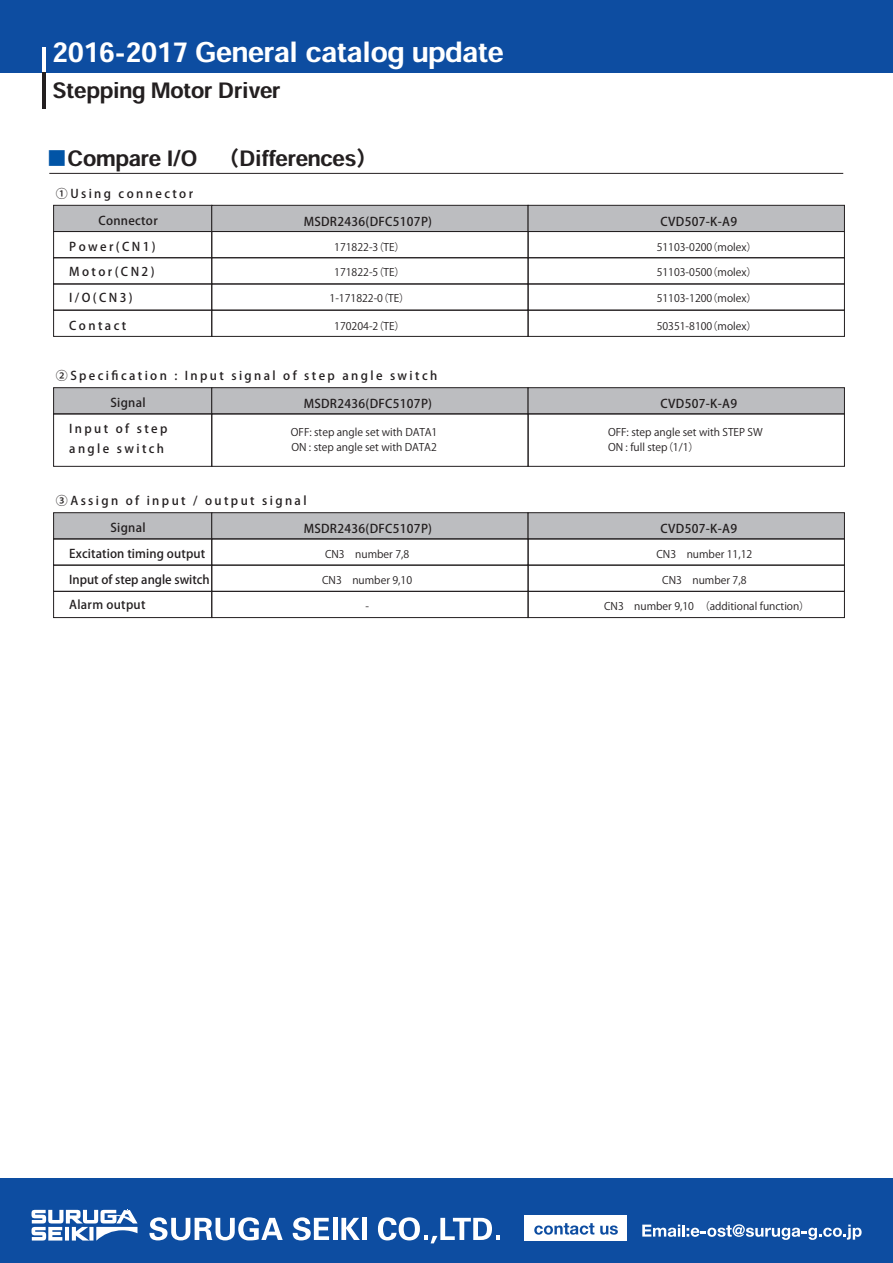
<style>
.page{position:relative;width:893px;height:1263px;background:#fff}
.page>*{position:absolute;margin:0;border:0;box-sizing:border-box;transform-origin:0 0}
.t1{font:27px "Heisei Kaku Go Std W7";color:#fff}
.t2{font:21px "Heisei Kaku Go Std W7";color:#231f20}
.t3{font:500 12px/26px "Koz Go Pro";letter-spacing:.2em;color:#231f20}
.t4{font:500 12px "Koz Go Pro";letter-spacing:.025em;color:#231f20}
.t5{font:500 12px/26px "Koz Go Pro";color:#231f20}
.t6{font:10.5px/15px "Koz Go Pro";color:#231f20}
.s1{color:#0154a6}
</style>
<div class="page">
<div style="left:0;top:0;width:893px;height:73px;background:#0d4da1"></div>
<hr style="left:43px;top:47px;width:3px;height:26px;background:#fff">
<hr style="left:43px;top:73px;width:3px;height:36px;background:#231f20">
<hr style="left:49px;top:173px;width:794px;height:1px;background:#231f20">
<div style="left:53px;top:205px;width:159px;height:27px;background:#bcbdc0;border:1px solid #231f20"></div>
<div style="left:53px;top:231px;width:159px;height:27px;border:1px solid #231f20"></div>
<div style="left:53px;top:258px;width:159px;height:26px;border:1px solid #231f20"></div>
<div style="left:53px;top:310px;width:159px;height:27px;border:1px solid #231f20"></div>
<div style="left:212px;top:205px;width:316px;height:27px;background:#bcbdc0;border:1px solid #231f20"></div>
<div style="left:212px;top:231px;width:316px;height:27px;border:1px solid #231f20"></div>
<div style="left:212px;top:258px;width:316px;height:26px;border:1px solid #231f20"></div>
<div style="left:212px;top:310px;width:316px;height:27px;border:1px solid #231f20"></div>
<div style="left:528px;top:205px;width:317px;height:27px;background:#bcbdc0;border:1px solid #231f20"></div>
<div style="left:528px;top:231px;width:317px;height:27px;border:1px solid #231f20"></div>
<div style="left:528px;top:258px;width:317px;height:26px;border:1px solid #231f20"></div>
<div style="left:528px;top:310px;width:317px;height:27px;border:1px solid #231f20"></div>
<div style="left:53px;top:512px;width:159px;height:27px;background:#bcbdc0;border:1px solid #231f20"></div>
<div style="left:53px;top:565px;width:159px;height:26px;border:1px solid #231f20"></div>
<div style="left:53px;top:591px;width:159px;height:27px;border:1px solid #231f20"></div>
<div style="left:212px;top:512px;width:316px;height:27px;background:#bcbdc0;border:1px solid #231f20"></div>
<div style="left:212px;top:565px;width:316px;height:26px;border:1px solid #231f20"></div>
<div style="left:212px;top:591px;width:316px;height:27px;border:1px solid #231f20"></div>
<div style="left:528px;top:512px;width:317px;height:27px;background:#bcbdc0;border:1px solid #231f20"></div>
<div style="left:528px;top:565px;width:317px;height:26px;border:1px solid #231f20"></div>
<div style="left:528px;top:591px;width:317px;height:27px;border:1px solid #231f20"></div>
<div style="left:53px;top:387px;width:159px;height:27px;background:#bcbdc0;border:1px solid #231f20"></div>
<div style="left:212px;top:387px;width:316px;height:27px;background:#bcbdc0;border:1px solid #231f20"></div>
<div style="left:528px;top:387px;width:317px;height:27px;background:#bcbdc0;border:1px solid #231f20"></div>
<div style="left:0;top:1178px;width:893px;height:85px;background:#0d4da1"></div>
<div style="left:524px;top:1215px;width:103px;height:25px;background:#fff"></div>
<svg style="left:534px;top:1223px;width:60px;height:12px"></svg>
<svg style="left:600px;top:1225px;width:18px;height:10px"></svg>
<svg style="left:149px;top:1217px;width:134px;height:23px"></svg>
<svg style="left:293px;top:1217px;width:36px;height:23px"></svg>
<hr style="left:333px;top:1218px;width:4px;height:22px;background:#fff">
<svg style="left:341px;top:1218px;width:19px;height:22px"></svg>
<hr style="left:362px;top:1218px;width:4px;height:22px;background:#fff">
<svg style="left:378px;top:1217px;width:122px;height:26px"></svg>
<svg style="left:32px;top:1210px;width:106px;height:31px"></svg>
<svg style="left:642px;top:1224px;width:220px;height:16px"></svg>
<h1 class="t1" style="left:52px;top:36px;width:452px">2016-2017 General catalog update</h1>
<h2 class="t2" style="left:52px;top:77px;width:229px">Stepping Motor Driver</h2>
<h2 class="t2" style="left:46px;top:146px;width:332px"><span class="s1">■</span>Compare I/O　（Differences）</h2>
<p class="t3" style="left:56px;top:181px;width:139px">①Using connector</p>
<p class="t4" style="left:98px;top:213px;width:61px">Connector</p>
<p class="t4" style="left:304px;top:214px;width:130px">MSDR2436(DFC5107P)</p>
<p class="t4" style="left:660px;top:214px;width:78px">CVD507-K-A9</p>
<p class="t3" style="left:69px;top:234px;width:88px">Power(CN1)</p>
<p class="t3" style="left:69px;top:259px;width:87px">Motor(CN2)<br>I/O(CN3)</p>
<p class="t3" style="left:69px;top:313px;width:58px">Contact</p>
<p class="t6" style="left:334px;top:240px;width:72px">171822-3（TE）</p>
<p class="t6" style="left:334px;top:265px;width:72px">171822-5（TE）</p>
<p class="t6" style="left:330px;top:291px;width:82px">1-171822-0（TE）</p>
<p class="t6" style="left:334px;top:318px;width:72px">170204-2（TE）</p>
<p class="t3" style="left:56px;top:363px;width:383px">②Specification : Input signal of step angle switch</p>
<p class="t6" style="left:657px;top:240px;width:102px">51103-0200（molex）</p>
<p class="t6" style="left:657px;top:265px;width:102px">51103-0500（molex）</p>
<p class="t6" style="left:657px;top:291px;width:102px">51103-1200（molex）</p>
<p class="t6" style="left:657px;top:318px;width:102px">50351-8100（molex）</p>
<p class="t4" style="left:111px;top:395px;width:37px">Signal</p>
<p class="t4" style="left:304px;top:396px;width:130px">MSDR2436(DFC5107P)</p>
<p class="t4" style="left:660px;top:396px;width:78px">CVD507-K-A9</p>
<p class="t3" style="left:69px;top:420px;width:100px;line-height:19.5px">Input of step angle switch</p>
<p class="t6" style="left:291px;top:425px;width:148px">OFF: step angle set with DATA1<br>ON : step angle set with DATA2</p>
<p class="t6" style="left:608px;top:425px;width:156px">OFF: step angle set with STEP SW<br>ON : full step（1/1）</p>
<p class="t3" style="left:56px;top:488px;width:252px">③Assign of input / output signal</p>
<p class="t4" style="left:111px;top:520px;width:37px">Signal</p>
<p class="t4" style="left:304px;top:521px;width:130px">MSDR2436(DFC5107P)</p>
<p class="t4" style="left:660px;top:521px;width:78px">CVD507-K-A9</p>
<p class="t4" style="left:69px;top:546px;width:137px">Excitation timing output</p>
<p class="t5" style="left:69px;top:567px;width:142px">Input of step angle switch<br>Alarm output</p>
<p class="t6" style="left:325px;top:547px;width:86px">CN3　number 7,8</p>
<p class="t6" style="left:322px;top:572px;width:92px">CN3　number 9,10</p>
<p class="t6" style="left:365px;top:598px;width:5px">-</p>
<p class="t6" style="left:656px;top:547px;width:97px">CN3　number 11,12</p>
<p class="t6" style="left:662px;top:572px;width:86px">CN3　number 7,8</p>
<p class="t6" style="left:604px;top:598px;width:207px">CN3　number 9,10　（additional function）</p>
</div>
